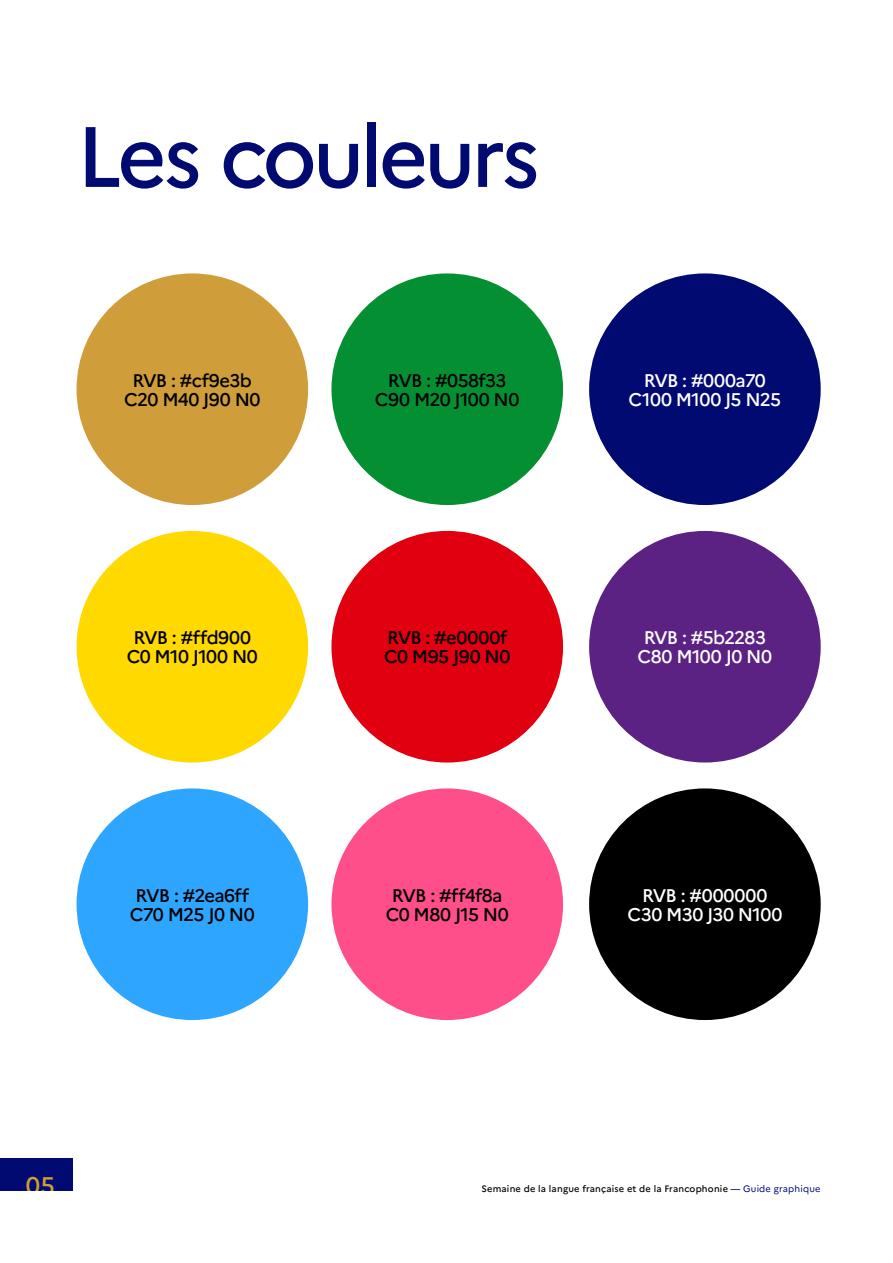
<style>
.page{position:relative;width:893px;height:1263px;background:#fff}
.page>*{position:absolute;margin:0;border:0;box-sizing:border-box;transform-origin:0 0}
.t1{font:500 85.35px "Marianne";letter-spacing:-.05em;color:#000a70}
.t2{font:500 24px "Marianne";color:#cf9e3b}
.t3{font:500 18.3px/19px "Marianne";letter-spacing:-.03em;color:#000;text-align:center}
.t4{font:500 18.3px/19px "Marianne";letter-spacing:-.035em;color:#fff;text-align:center}
.t5{font:500 9.3px "Marianne";letter-spacing:.02em;color:#000}
.s1{color:#000a70}
.s2{font-weight:400;color:#000a70}
</style>
<div class="page">
<div style="left:77px;top:273px;width:231px;height:232px;background:#cf9e3b;border-radius:50%"></div>
<div style="left:77px;top:788px;width:231px;height:232px;background:#2ea6ff;border-radius:50%"></div>
<div style="left:331px;top:788px;width:232px;height:232px;background:#ff4f8a;border-radius:50%"></div>
<div style="left:589px;top:788px;width:232px;height:232px;background:#000;border-radius:50%"></div>
<div style="left:77px;top:531px;width:231px;height:231px;background:#ffd900;border-radius:50%"></div>
<div style="left:331px;top:273px;width:232px;height:232px;background:#058f33;border-radius:50%"></div>
<div style="left:331px;top:531px;width:232px;height:231px;background:#e0000f;border-radius:50%"></div>
<div style="left:589px;top:273px;width:232px;height:232px;background:#000a70;border-radius:50%"></div>
<div style="left:589px;top:531px;width:232px;height:231px;background:#5b2283;border-radius:50%"></div>
<div style="left:0;top:1158px;width:72px;height:33px;background:#000a70"></div>
<h1 class="t1" style="left:77px;top:104px;width:465px">Les couleurs</h1>
<p class="t3" style="left:124px;top:370px;width:138px">RVB : #cf9e3b<br>C20 M40 J90 N0</p>
<p class="t3" style="left:127px;top:628px;width:133px">RVB : #ffd900<br>C0 M10 J100 N0</p>
<p class="t3" style="left:375px;top:371px;width:146px">RVB : #058f33<br>C90 M20 J100 N0</p>
<p class="t4" style="left:629px;top:371px;width:154px">RVB : #000a70<br>C100 M100 J5 N25</p>
<p class="t3" style="left:384px;top:628px;width:128px;text-align:left">RVB : #e0000f<br>C0 M95 J90 N0</p>
<p class="t4" style="left:637px;top:628px;width:136px">RVB : #5b2283<br>C80 M100 J0 N0</p>
<p class="t3" style="left:130px;top:885px;width:127px">RVB : #2ea6ff<br>C70 M25 J0 N0</p>
<p class="t3" style="left:386px;top:885px;width:125px">RVB : #ff4f8a<br>C0 M80 J15 N0</p>
<p class="t4" style="left:627px;top:885px;width:156px">RVB : #000000<br>C30 M30 J30 N100</p>
<h2 class="t2" style="left:26px;top:1170px;width:30px">05</h2>
<p class="t5" style="left:481px;top:1183px;width:341px">Semaine de la langue française et de la Francophonie <span class="s1">—</span> <span class="s2">Guide graphique</span></p>
</div>
